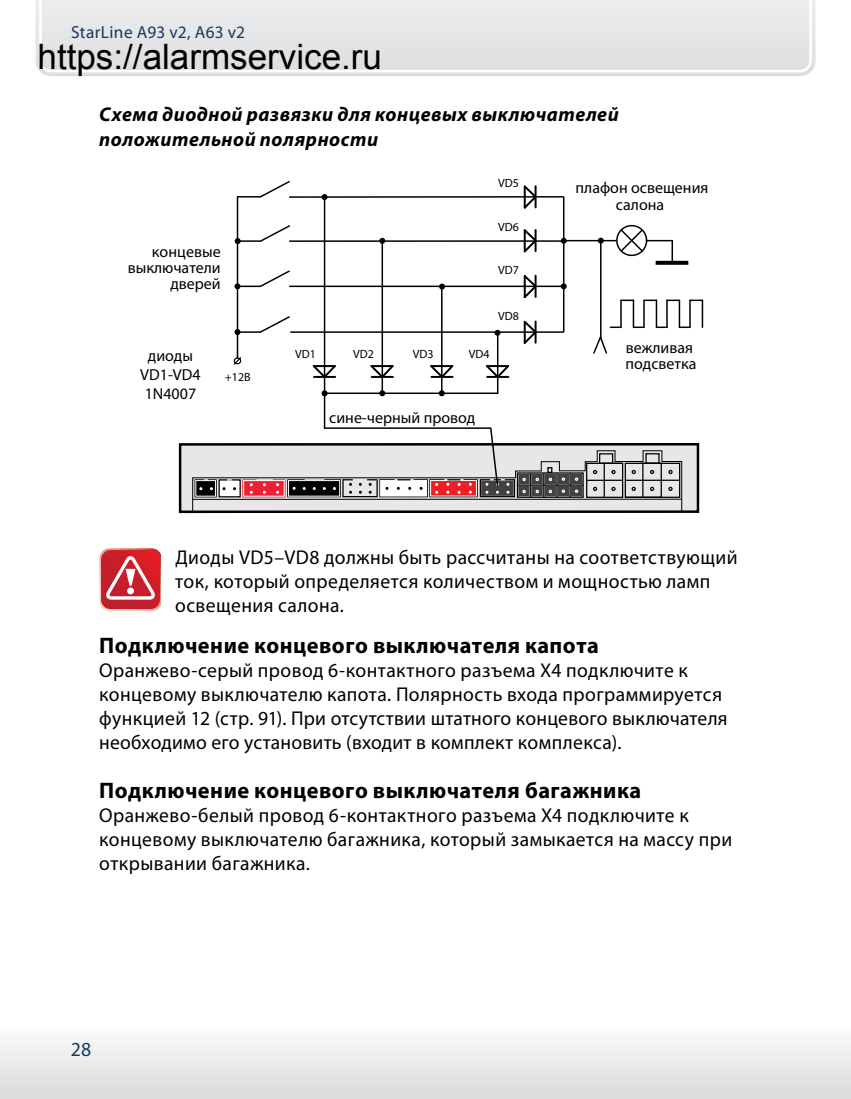
<style>
.page{position:relative;width:851px;height:1099px;background:#fff}
.page>*{position:absolute;margin:0;border:0;box-sizing:border-box;transform-origin:0 0}
.t1{font:700 22.5px "Myriad Pro";letter-spacing:.025em;color:#000}
.t2{font:20px/24px "Myriad Pro";letter-spacing:.02em;color:#000}
.t3{font:italic 700 20px/25px "Myriad Pro";letter-spacing:.025em;color:#000}
.t4{font:20px "Myriad Pro";color:#17395e}
.t5{font:17.5px "Myriad Pro";letter-spacing:.01em;color:#17395e}
.t6{font:16px/16px "Myriad Pro";color:#000;text-align:center}
.t7{font:12px "Myriad Pro";color:#000}
</style>
<div class="page">
<svg style="left:35px;top:0;width:780px;height:76px;background:#dedfe1"></svg>
<svg style="left:38px;top:0;width:774px;height:74px;background:#dbdcdd"></svg>
<svg style="left:0;top:1041px;width:850px;height:57px"></svg>
<svg style="left:312px;top:363px;width:24px;height:17px"></svg>
<hr style="left:314px;top:376px;width:21px;height:2px;background:#000">
<svg style="left:370px;top:363px;width:24px;height:17px"></svg>
<hr style="left:371px;top:376px;width:22px;height:2px;background:#000">
<svg style="left:430px;top:363px;width:24px;height:17px"></svg>
<hr style="left:431px;top:376px;width:21px;height:2px;background:#000">
<svg style="left:486px;top:363px;width:24px;height:17px"></svg>
<hr style="left:487px;top:376px;width:21px;height:2px;background:#000">
<svg style="left:523px;top:320px;width:14px;height:24px"></svg>
<hr style="left:534px;top:321px;width:2px;height:22px;background:#000">
<svg style="left:522px;top:274px;width:16px;height:25px"></svg>
<hr style="left:534px;top:276px;width:2px;height:21px;background:#000">
<svg style="left:523px;top:229px;width:14px;height:24px"></svg>
<hr style="left:534px;top:230px;width:2px;height:21px;background:#000">
<svg style="left:523px;top:185px;width:14px;height:24px"></svg>
<hr style="left:534px;top:186px;width:2px;height:21px;background:#000">
<hr style="left:289px;top:196px;width:274px;height:2px;background:#000">
<hr style="left:289px;top:240px;width:277px;height:2px;background:#000">
<hr style="left:289px;top:285px;width:274px;height:2px;background:#000">
<hr style="left:290px;top:331px;width:273px;height:2px;background:#000">
<hr style="left:563px;top:197px;width:1px;height:135px;background:#000">
<hr style="left:563px;top:240px;width:53px;height:1px;background:#000">
<hr style="left:600px;top:241px;width:1px;height:97px;background:#000">
<svg style="left:610px;top:299px;width:92px;height:29px"></svg>
<hr style="left:701px;top:300px;width:2px;height:27px;background:#000">
<svg style="left:613px;top:224px;width:59px;height:33px"></svg>
<hr style="left:671px;top:241px;width:2px;height:20px;background:#000">
<svg style="left:593px;top:335px;width:14px;height:19px"></svg>
<hr style="left:497px;top:332px;width:1px;height:61px;background:#000">
<hr style="left:441px;top:286px;width:1px;height:107px;background:#000">
<hr style="left:381px;top:241px;width:2px;height:152px;background:#000">
<hr style="left:324px;top:197px;width:1px;height:196px;background:#000">
<hr style="left:324px;top:392px;width:173px;height:2px;background:#000">
<hr style="left:324px;top:393px;width:1px;height:35px;background:#000">
<svg style="left:494px;top:330px;width:6px;height:6px"></svg>
<svg style="left:439px;top:283px;width:6px;height:6px"></svg>
<svg style="left:379px;top:238px;width:6px;height:6px"></svg>
<svg style="left:321px;top:194px;width:6px;height:6px"></svg>
<svg style="left:379px;top:390px;width:6px;height:6px"></svg>
<svg style="left:321px;top:390px;width:6px;height:6px"></svg>
<svg style="left:438px;top:390px;width:6px;height:6px"></svg>
<svg style="left:560px;top:238px;width:6px;height:6px"></svg>
<svg style="left:597px;top:238px;width:6px;height:6px"></svg>
<svg style="left:560px;top:283px;width:6px;height:6px"></svg>
<svg style="left:237px;top:181px;width:54px;height:18px"></svg>
<hr style="left:238px;top:240px;width:22px;height:2px;background:#000">
<svg style="left:258px;top:225px;width:33px;height:17px"></svg>
<hr style="left:237px;top:285px;width:23px;height:2px;background:#000">
<svg style="left:258px;top:270px;width:33px;height:18px"></svg>
<hr style="left:237px;top:331px;width:23px;height:2px;background:#000">
<svg style="left:258px;top:316px;width:33px;height:17px"></svg>
<hr style="left:237px;top:197px;width:1px;height:135px;background:#000">
<svg style="left:234px;top:283px;width:6px;height:6px"></svg>
<svg style="left:235px;top:238px;width:5px;height:6px"></svg>
<svg style="left:655px;top:261px;width:33px;height:4px"></svg>
<svg style="left:233px;top:329px;width:9px;height:36px"></svg>
<div style="left:180px;top:444px;width:517px;height:68px;background:#e8e6e7"></div>
<svg style="left:192px;top:426px;width:490px;height:87px"></svg>
<svg style="left:99px;top:548px;width:62px;height:63px;background:#d65259"></svg>
<div style="left:127px;top:587px;width:7px;height:7px;background:#fff;border-radius:50%"></div>
<p class="t5" style="left:71px;top:22px;width:175px">StarLine A93 v2, А63 v2</p>
<p class="t3" style="left:99px;top:101px;width:521px">Схема диодной развязки для концевых выключателей положительной полярности</p>
<p class="t6" style="left:128px;top:243px;width:94px;text-align:right">концевые выключатели дверей</p>
<p class="t7" style="left:498px;top:175px;width:22px">VD5</p>
<p class="t7" style="left:498px;top:219px;width:22px">VD6</p>
<p class="t7" style="left:498px;top:262px;width:22px">VD7</p>
<p class="t7" style="left:498px;top:308px;width:22px">VD8</p>
<p class="t6" style="left:575px;top:179px;width:134px">плафон освещения салона</p>
<p class="t6" style="left:140px;top:345px;width:62px;line-height:19.2px">диоды<br>VD1-VD4<br>1N4007</p>
<p class="t6" style="left:625px;top:340px;width:72px;text-align:left">вежливая подсветка</p>
<p class="t7" style="left:295px;top:346px;width:22px">VD1</p>
<p class="t7" style="left:353px;top:346px;width:22px">VD2</p>
<p class="t7" style="left:413px;top:346px;width:22px">VD3</p>
<p class="t7" style="left:468px;top:346px;width:22px">VD4</p>
<p class="t7" style="left:225px;top:369px;width:27px">+12В</p>
<p class="t6" style="left:329px;top:409px;width:148px">сине-черный провод</p>
<p class="t2" style="left:175px;top:545px;width:564px">Диоды VD5–VD8 должны быть рассчитаны на соответствующий ток, который определяется количеством и мощностью ламп освещения салона.</p>
<p class="t1" style="left:99px;top:631px;width:501px">Подключение концевого выключателя капота</p>
<p class="t2" style="left:99px;top:658px;width:629px">Оранжево-серый провод 6-контактного разъема X4 подключите к концевому выключателю капота. Полярность входа программируется функцией 12 (стр. 91). При отсутствии штатного концевого выключателя необходимо его установить (входит в комплект комплекса).</p>
<p class="t1" style="left:99px;top:775px;width:543px">Подключение концевого выключателя багажника</p>
<p class="t2" style="left:99px;top:802px;width:634px">Оранжево-белый провод 6-контактного разъема X4 подключите к концевому выключателю багажника, который замыкается на массу при открывании багажника.</p>
<p class="t4" style="left:71px;top:1037px;width:22px">28</p>
</div>
